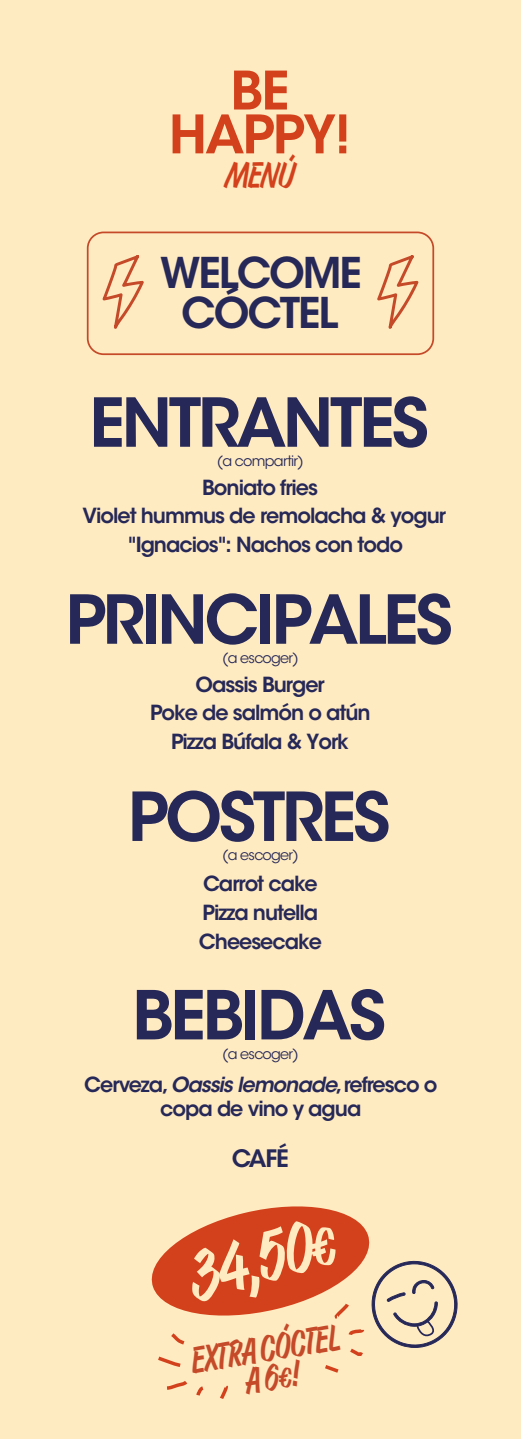
<style>
.page{position:relative;width:521px;height:1439px;background:#ffebc2}
.page>*{position:absolute;margin:0;border:0;box-sizing:border-box;transform-origin:0 0}
.t1{font:600 66.85px "ITC Avant Garde Std";letter-spacing:-.05em;color:#262858}
.t2{font:61.25px "Jaakko";color:#ffebc2}
.t3{font:600 52.68px/43.8px "ITC Avant Garde Std";letter-spacing:-.03em;color:#d3411c;text-align:center}
.t4{font:600 42.18px/40.1px "ITC Avant Garde Std";letter-spacing:-.05em;color:#262858;text-align:center}
.t5{font:32.02px/29.1px "Jaakko";color:#c54a29;text-align:center}
.t6{font:31.5px "Jaakko";color:#d3411c}
.t7{font:600 23.8px "ITC Avant Garde Std";color:#262858}
.t8{font:600 20.65px/28.7px "ITC Avant Garde Std";letter-spacing:-.05em;color:#262858;text-align:center}
.t9{font:14.35px "ITC Avant Garde Std";letter-spacing:-.05em;color:#262858}
.s1{font-style:italic}
.s2{font-size:45.85px}
</style>
<div class="page">
<div style="left:87px;top:231px;width:347px;height:124px;border:2px solid #c54a29;border-radius:16px"></div>
<svg style="left:377px;top:255px;width:41px;height:74px"></svg>
<svg style="left:102px;top:255px;width:42px;height:74px"></svg>
<svg style="left:151px;top:1206px;width:307px;height:193px"></svg>
<h3 class="t3" style="left:169px;top:68px;width:184px">BE<br>HAPPY!</h3>
<h3 class="t6" style="left:224px;top:153px;width:72px">MENÚ</h3>
<h3 class="t4" style="left:160px;top:253px;width:203px">WELCOME<br>CÓCTEL</h3>
<h1 class="t1" style="left:89px;top:380px;width:341px">ENTRANTES</h1>
<p class="t9" style="left:217px;top:452px;width:88px">(a compartir)</p>
<p class="t8" style="left:82px;top:473px;width:365px">Boniato fries<br>Violet hummus de remolacha &amp; yogur "Ignacios": Nachos con todo</p>
<h1 class="t1" style="left:66px;top:577px;width:389px">PRINCIPALES</h1>
<p class="t9" style="left:222px;top:649px;width:78px">(a escoger)</p>
<p class="t8" style="left:150px;top:670px;width:222px">Oassis Burger<br>Poke de salmón o atún<br>Pizza Búfala &amp; York</p>
<h1 class="t1" style="left:128px;top:774px;width:264px">POSTRES</h1>
<p class="t9" style="left:222px;top:845px;width:78px">(a escoger)</p>
<p class="t8" style="left:199px;top:869px;width:124px;text-align:left">Carrot cake<br>Pizza nutella<br>Cheesecake</p>
<h1 class="t1" style="left:132px;top:972px;width:255px">BEBIDAS</h1>
<p class="t9" style="left:222px;top:1045px;width:78px">(a escoger)</p>
<p class="t8" style="left:84px;top:1072px;width:355px;line-height:23.8px">Cerveza,<span class="s1">Oassis lemonade</span>,refresco o copa de vino y agua</p>
<p class="t7" style="left:232px;top:1143px;width:59px">CAFÉ</p>
<h2 class="t2" style="left:176px;top:1238px;width:153px;rotate:-16deg">34,50<span class="s2">€</span></h2>
<h3 class="t5" style="left:188px;top:1348px;width:153px;rotate:-10deg">EXTRACÓCTEL<br>A6!</h3>
</div>
